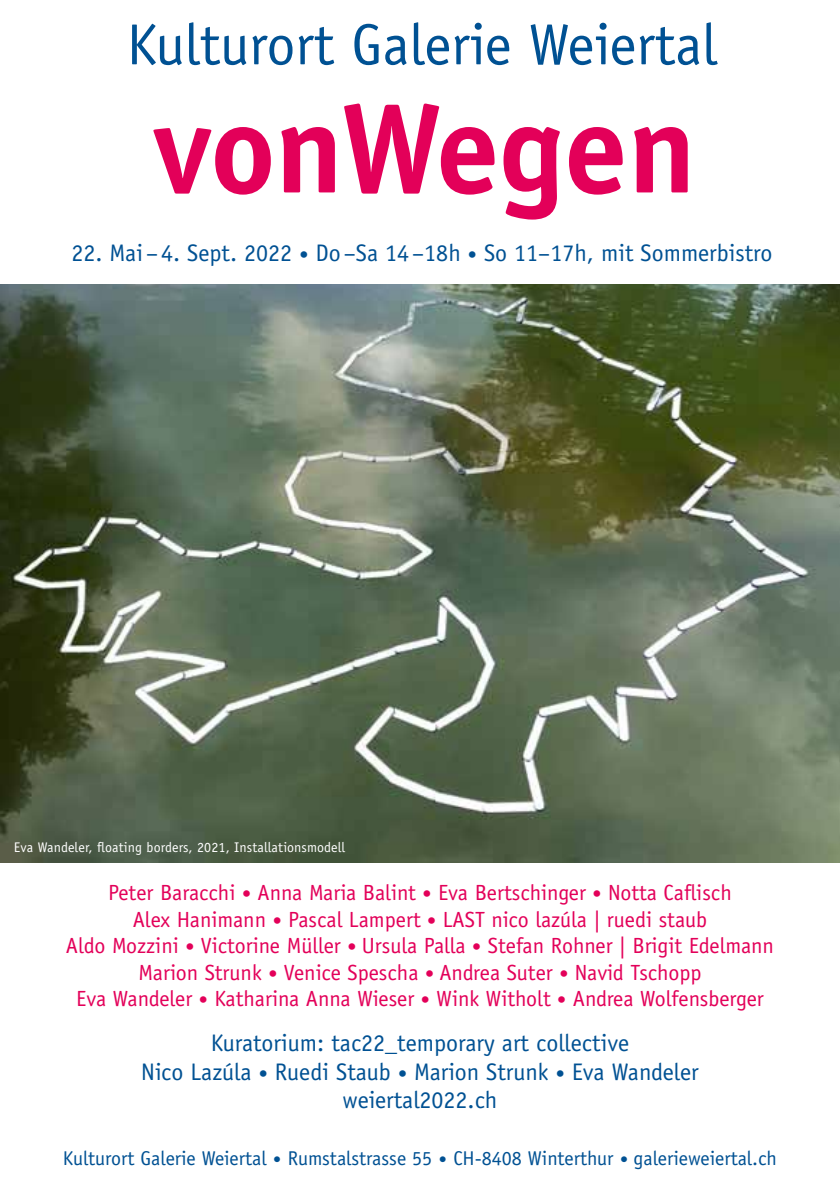
<style>
.page{position:relative;width:840px;height:1191px;background:#fff}
.page>*{position:absolute;margin:0;border:0;box-sizing:border-box;transform-origin:0 0}
.t1{font:700 128px "Officina Sans";letter-spacing:-.015em;color:#e30059}
.t2{font:58px "Officina Sans";color:#005193}
.t3{font:24px/28.8px "Officina Sans";color:#005193;text-align:center}
.t4{font:22px/26.4px "Officina Sans";color:#e30059;text-align:center}
.t5{font:20px "Officina Sans";color:#005193}
.t6{font:14px "Officina Sans";letter-spacing:.01em;color:#fff}
.s1{font-size:18px}
.s2{font-size:16px}
</style>
<div class="page">
<img style="left:0;top:284px;width:839px;height:578px">
<h2 class="t2" style="left:126px;top:11px;width:591px">Kulturort Galerie Weiertal</h2>
<h1 class="t1" style="left:153px;top:69px;width:545px">vonWegen</h1>
<p class="t3" style="left:71px;top:239px;width:702px">22. Mai– 4. Sept. 2022 <span class="s1">•</span> Do –Sa 14 –18h <span class="s1">•</span> So 11–17h, mit Sommerbistro</p>
<p class="t6" style="left:14px;top:839px;width:332px">Eva Wandeler, floating borders, 2021, Installationsmodell</p>
<p class="t4" style="left:66px;top:879px;width:709px">Peter Baracchi <span class="s1">•</span> Anna Maria Balint <span class="s1">•</span> Eva Bertschinger <span class="s1">•</span> Notta Caflisch<br>Alex Hanimann <span class="s1">•</span> Pascal Lampert <span class="s1">•</span> LAST nico lazúla | ruedi staub<br>Aldo Mozzini <span class="s1">•</span> Victorine Müller <span class="s1">•</span> Ursula Palla <span class="s1">•</span> Stefan Rohner | Brigit Edelmann Marion Strunk <span class="s1">•</span> Venice Spescha <span class="s1">•</span> Andrea Suter <span class="s1">•</span> Navid Tschopp<br>Eva Wandeler <span class="s1">•</span> Katharina Anna Wieser <span class="s1">•</span> Wink Witholt <span class="s1">•</span> Andrea Wolfensberger</p>
<p class="t3" style="left:141px;top:1028px;width:558px">Kuratorium: tac22_temporary art collective<br>Nico Lazúla <span class="s1">•</span> Ruedi Staub <span class="s1">•</span> Marion Strunk <span class="s1">•</span> Eva Wandeler weiertal2022.ch</p>
<p class="t5" style="left:63px;top:1146px;width:715px">Kulturort Galerie Weiertal <span class="s2">•</span> Rumstalstrasse 55 <span class="s2">•</span> CH-8408 Winterthur <span class="s2">•</span> galerieweiertal.ch</p>
</div>
